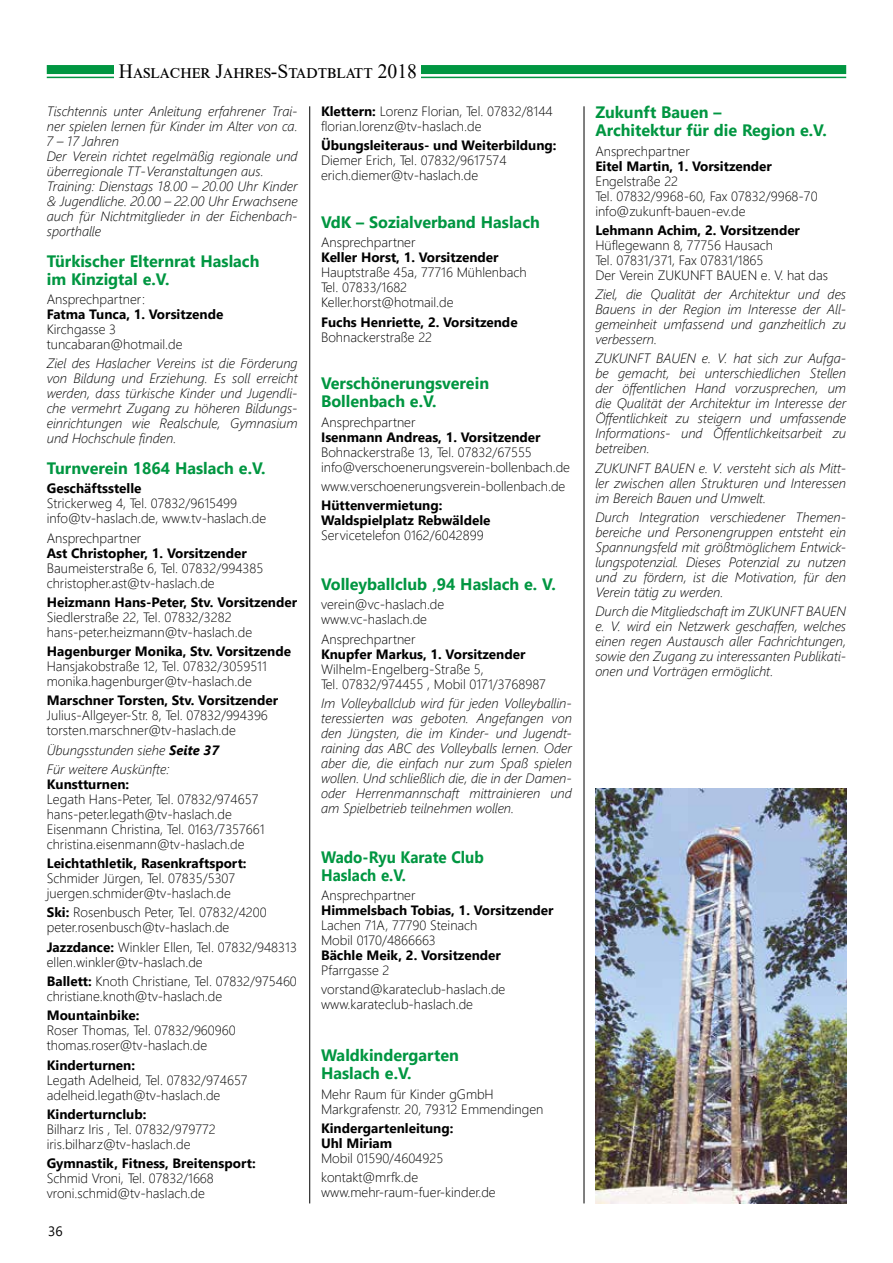
<style>
.page{position:relative;width:893px;height:1263px;background:#fff}
.page>*{position:absolute;margin:0;border:0;box-sizing:border-box;transform-origin:0 0}
.t1{font:20.25px "Times New Roman";color:#000}
.t2{font:700 16.5px/18px "Segoe UI";color:#009641}
.t3{font:700 16.5px/18px "Segoe UI";color:#009641;scale:.92 1}
.t4{font:300 13.5px/15px "Segoe UI";color:#000}
.t5{font:italic 300 13.5px/15px "Segoe UI";color:#000;text-align:justify}
.t6{font:700 13.5px/15px "Segoe UI";color:#000}
.t7{font:13.5px "Segoe UI";color:#000}
.s1{font-weight:700}
</style>
<div class="page">
<div style="left:47px;top:65px;width:799px;height:9px;background:#009641"></div>
<hr style="left:47px;top:77px;width:799px;height:1px;background:#009641">
<div style="left:115px;top:55px;width:306px;height:34px;background:#fff"></div>
<img style="left:595px;top:789px;width:251px;height:414px">
<hr style="left:309px;top:106px;width:1px;height:1097px;background:#000">
<hr style="left:584px;top:106px;width:1px;height:1097px;background:#000">
<h1 class="t1" style="left:119px;top:57px;width:300px">Haslacher Jahres-Stadtblatt 2018</h1>
<p class="t5" style="left:47px;top:103px;width:252px;text-align:left">Tischtennis unter Anleitung erfahrener Trai&shy;ner spielen lernen für Kinder im Alter von ca.<br>7 – 17 Jahren<br>Der Verein richtet regelmäßig regionale und überregionale TT-Veranstaltungen aus.<br>Training: Dienstags 18.00 – 20.00 Uhr Kinder &amp; Jugendliche. 20.00 – 22.00 Uhr Erwachsene auch für Nichtmitglieder in der Eichenbach&shy;sporthalle</p>
<p class="t2" style="left:47px;top:251px;width:214px">Türkischer Elternrat Haslach im Kinzigtal e.V.</p>
<p class="t4" style="left:47px;top:291px;width:100px">Ansprechpartner:</p>
<p class="t6" style="left:47px;top:306px;width:178px">Fatma Tunca, 1. Vorsitzende</p>
<p class="t4" style="left:47px;top:321px;width:137px">Kirchgasse 3 tuncabaran@hotmail.de</p>
<p class="t5" style="left:47px;top:355px;width:252px">Ziel des Haslacher Vereins ist die Förderung von Bildung und Erziehung. Es soll erreicht werden, dass türkische Kinder und Jugendli&shy;che vermehrt Zugang zu höheren Bildungs&shy;einrichtungen wie Realschule, Gymnasium und Hochschule finden.</p>
<p class="t2" style="left:47px;top:458px;width:220px">Turnverein 1864 Haslach e.V.</p>
<p class="t6" style="left:47px;top:480px;width:96px">Geschäftsstelle</p>
<p class="t4" style="left:47px;top:495px;width:221px">Strickerweg 4, Tel. 07832/9615499 info@tv-haslach.de, www.tv-haslach.de</p>
<p class="t4" style="left:47px;top:529px;width:96px">Ansprechpartner</p>
<p class="t6" style="left:47px;top:544px;width:202px">Ast Christopher, 1. Vorsitzender</p>
<p class="t4" style="left:47px;top:559px;width:218px">Baumeisterstraße 6, Tel. 07832/994385 christopher.ast@tv-haslach.de</p>
<p class="t6" style="left:47px;top:594px;width:252px">Heizmann Hans-Peter, Stv. Vorsitzender</p>
<p class="t4" style="left:47px;top:608px;width:207px">Siedlerstraße 22, Tel. 07832/3282 hans-peter.heizmann@tv-haslach.de</p>
<p class="t6" style="left:47px;top:643px;width:246px">Hagenburger Monika, Stv. Vorsitzende</p>
<p class="t4" style="left:47px;top:658px;width:222px">Hansjakobstraße 12, Tel. 07832/3059511 monika.hagenburger@tv-haslach.de</p>
<p class="t6" style="left:47px;top:692px;width:233px">Marschner Torsten, Stv. Vorsitzender</p>
<p class="t4" style="left:47px;top:707px;width:223px">Julius-Allgeyer-Str. 8, Tel. 07832/994396 torsten.marschner@tv-haslach.de</p>
<p class="t5" style="left:47px;top:739px;width:174px;line-height:19.2px">Übungsstunden siehe <span class="s1">Seite 37<br></span>Für weitere Auskünfte:</p>
<p class="t6" style="left:47px;top:776px;width:84px">Kunstturnen:</p>
<p class="t4" style="left:47px;top:790px;width:219px">Legath Hans-Peter, Tel. 07832/974657 hans-peter.legath@tv-haslach.de Eisenmann Christina, Tel. 0163/7357661 christina.eisenmann@tv-haslach.de</p>
<p class="t6" style="left:47px;top:855px;width:201px">Leichtathletik, Rasenkraftsport:</p>
<p class="t4" style="left:47px;top:870px;width:190px">Schmider Jürgen, Tel. 07835/5307 juergen.schmider@tv-haslach.de</p>
<p class="t4" style="left:47px;top:904px;width:221px"><span class="s1">Ski:</span> Rosenbusch Peter, Tel. 07832/4200 peter.rosenbusch@tv-haslach.de</p>
<p class="t4" style="left:47px;top:938px;width:252px"><span class="s1">Jazzdance:</span> Winkler Ellen, Tel. 07832/948313 ellen.winkler@tv-haslach.de</p>
<p class="t4" style="left:47px;top:972px;width:252px"><span class="s1">Ballett:</span> Knoth Christiane, Tel. 07832/975460 christiane.knoth@tv-haslach.de</p>
<p class="t6" style="left:47px;top:1007px;width:94px">Mountainbike:</p>
<p class="t4" style="left:47px;top:1022px;width:190px">Roser Thomas, Tel. 07832/960960 thomas.roser@tv-haslach.de</p>
<p class="t6" style="left:47px;top:1056px;width:90px">Kinderturnen:</p>
<p class="t4" style="left:47px;top:1071px;width:202px">Legath Adelheid, Tel. 07832/974657 adelheid.legath@tv-haslach.de</p>
<p class="t6" style="left:47px;top:1105px;width:101px">Kinderturnclub:</p>
<p class="t4" style="left:47px;top:1120px;width:171px">Bilharz Iris , Tel. 07832/979772 iris.bilharz@tv-haslach.de</p>
<p class="t6" style="left:47px;top:1155px;width:210px">Gymnastik, Fitness, Breitensport:</p>
<p class="t4" style="left:47px;top:1169px;width:169px">Schmid Vroni, Tel. 07832/1668 vroni.schmid@tv-haslach.de</p>
<p class="t4" style="left:321px;top:102px;width:233px"><span class="s1">Klettern:</span> Lorenz Florian, Tel. 07832/8144 florian.lorenz@tv-haslach.de</p>
<p class="t6" style="left:321px;top:137px;width:237px">Übungsleiteraus- und Weiterbildung:</p>
<p class="t4" style="left:321px;top:152px;width:187px">Diemer Erich, Tel. 07832/9617574 erich.diemer@tv-haslach.de</p>
<p class="t2" style="left:321px;top:212px;width:220px">VdK – Sozialverband Haslach</p>
<p class="t4" style="left:321px;top:234px;width:96px">Ansprechpartner</p>
<p class="t6" style="left:321px;top:249px;width:179px">Keller Horst, 1. Vorsitzender</p>
<p class="t4" style="left:321px;top:264px;width:207px">Hauptstraße 45a, 77716 Mühlenbach<br>Tel. 07833/1682<br>Keller.horst@hotmail.de</p>
<p class="t6" style="left:321px;top:313px;width:198px">Fuchs Henriette, 2. Vorsitzende</p>
<p class="t4" style="left:321px;top:328px;width:113px">Bohnackerstraße 22</p>
<p class="t2" style="left:321px;top:373px;width:170px">Verschönerungsverein<br>Bollenbach e.V.</p>
<p class="t4" style="left:321px;top:413px;width:96px">Ansprechpartner</p>
<p class="t6" style="left:321px;top:428px;width:221px">Isenmann Andreas, 1. Vorsitzender</p>
<p class="t4" style="left:321px;top:443px;width:250px">Bohnackerstraße 13, Tel. 07832/67555 info@verschoenerungsverein-bollenbach.de</p>
<p class="t4" style="left:321px;top:477px;width:246px">www.verschoenerungsverein-bollenbach.de</p>
<p class="t6" style="left:321px;top:497px;width:171px">Hüttenvermietung:<br>Waldspielplatz Rebwäldele</p>
<p class="t4" style="left:321px;top:527px;width:164px">Servicetelefon 0162/6042899</p>
<p class="t2" style="left:321px;top:574px;width:236px">Volleyballclub ‚94 Haslach e. V.</p>
<p class="t4" style="left:321px;top:596px;width:125px">verein@vc-haslach.de www.vc-haslach.de</p>
<p class="t4" style="left:321px;top:630px;width:96px">Ansprechpartner</p>
<p class="t6" style="left:321px;top:645px;width:206px">Knupfer Markus, 1. Vorsitzender</p>
<p class="t4" style="left:321px;top:660px;width:226px">Wilhelm-Engelberg-Straße 5,<br>Tel. 07832/974455 , Mobil 0171/3768987</p>
<p class="t5" style="left:321px;top:694px;width:252px">Im Volleyballclub wird für jeden Volleyballin&shy;teressierten was geboten. Angefangen von den Jüngsten, die im Kinder- und Jugendt&shy;raining das ABC des Volleyballs lernen. Oder aber die, die einfach nur zum Spaß spielen wollen. Und schließlich die, die in der Damen&shy;oder Herrenmannschaft mittrainieren und am Spielbetrieb teilnehmen wollen.</p>
<p class="t3" style="left:321px;top:847px;width:178px">Wado-Ryu Karate Club<br>Haslach e.V.</p>
<p class="t4" style="left:321px;top:886px;width:96px">Ansprechpartner</p>
<p class="t6" style="left:321px;top:902px;width:234px">Himmelsbach Tobias, 1. Vorsitzender</p>
<p class="t4" style="left:321px;top:916px;width:158px">Lachen 71A, 77790 Steinach<br>Mobil 0170/4866663</p>
<p class="t6" style="left:321px;top:947px;width:181px">Bächle Meik, 2. Vorsitzender</p>
<p class="t4" style="left:321px;top:959px;width:186px;line-height:19.2px">Pfarrgasse 2 vorstand@karateclub-haslach.de</p>
<p class="t4" style="left:321px;top:996px;width:154px">www.karateclub-haslach.de</p>
<p class="t2" style="left:321px;top:1045px;width:139px">Waldkindergarten<br>Haslach e.V.</p>
<p class="t4" style="left:321px;top:1085px;width:224px">Mehr Raum für Kinder gGmbH<br>Markgrafenstr. 20, 79312 Emmendingen</p>
<p class="t6" style="left:321px;top:1119px;width:134px">Kindergartenleitung:<br>Uhl Miriam</p>
<p class="t4" style="left:321px;top:1147px;width:124px;line-height:19.2px">Mobil 01590/4604925 kontakt@mrfk.de</p>
<p class="t4" style="left:321px;top:1183px;width:176px">www.mehr-raum-fuer-kinder.de</p>
<p class="t7" style="left:48px;top:1218px;width:16px">36</p>
<p class="t2" style="left:595px;top:102px;width:233px">Zukunft Bauen –<br>Architektur für die Region e.V.</p>
<p class="t4" style="left:595px;top:142px;width:96px">Ansprechpartner</p>
<p class="t6" style="left:595px;top:157px;width:178px">Eitel Martin, 1. Vorsitzender</p>
<p class="t4" style="left:595px;top:172px;width:224px">Engelstraße 22<br>Tel. 07832/9968-60, Fax 07832/9968-70 info@zukunft-bauen-ev.de</p>
<p class="t6" style="left:595px;top:221px;width:206px">Lehmann Achim, 2. Vorsitzender</p>
<p class="t4" style="left:595px;top:236px;width:234px">Hüflegewann 8, 77756 Hausach<br>Tel. 07831/371, Fax 07831/1865<br>Der Verein ZUKUNFT BAUEN e. V. hat das</p>
<p class="t5" style="left:595px;top:286px;width:252px">Ziel, die Qualität der Architektur und des Bauens in der Region im Interesse der All&shy;gemeinheit umfassend und ganzheitlich zu verbessern.</p>
<p class="t5" style="left:595px;top:350px;width:252px">ZUKUNFT BAUEN e. V. hat sich zur Aufga&shy;be gemacht, bei unterschiedlichen Stellen der öffentlichen Hand vorzusprechen, um die Qualität der Architektur im Interesse der Öffentlichkeit zu steigern und umfassende Informations- und Öffentlichkeitsarbeit zu betreiben.</p>
<p class="t5" style="left:595px;top:459px;width:252px">ZUKUNFT BAUEN e. V. versteht sich als Mitt&shy;ler zwischen allen Strukturen und Interessen im Bereich Bauen und Umwelt.</p>
<p class="t5" style="left:595px;top:508px;width:252px">Durch Integration verschiedener Themen&shy;bereiche und Personengruppen entsteht ein Spannungsfeld mit größtmöglichem Entwick&shy;lungspotenzial. Dieses Potenzial zu nutzen und zu fördern, ist die Motivation, für den Verein tätig zu werden.</p>
<p class="t5" style="left:595px;top:602px;width:252px">Durch die Mitgliedschaft im ZUKUNFT BAUEN e. V. wird ein Netzwerk geschaffen, welches einen regen Austausch aller Fachrichtungen, sowie den Zugang zu interessanten Publikati&shy;onen und Vorträgen ermöglicht.</p>
</div>
